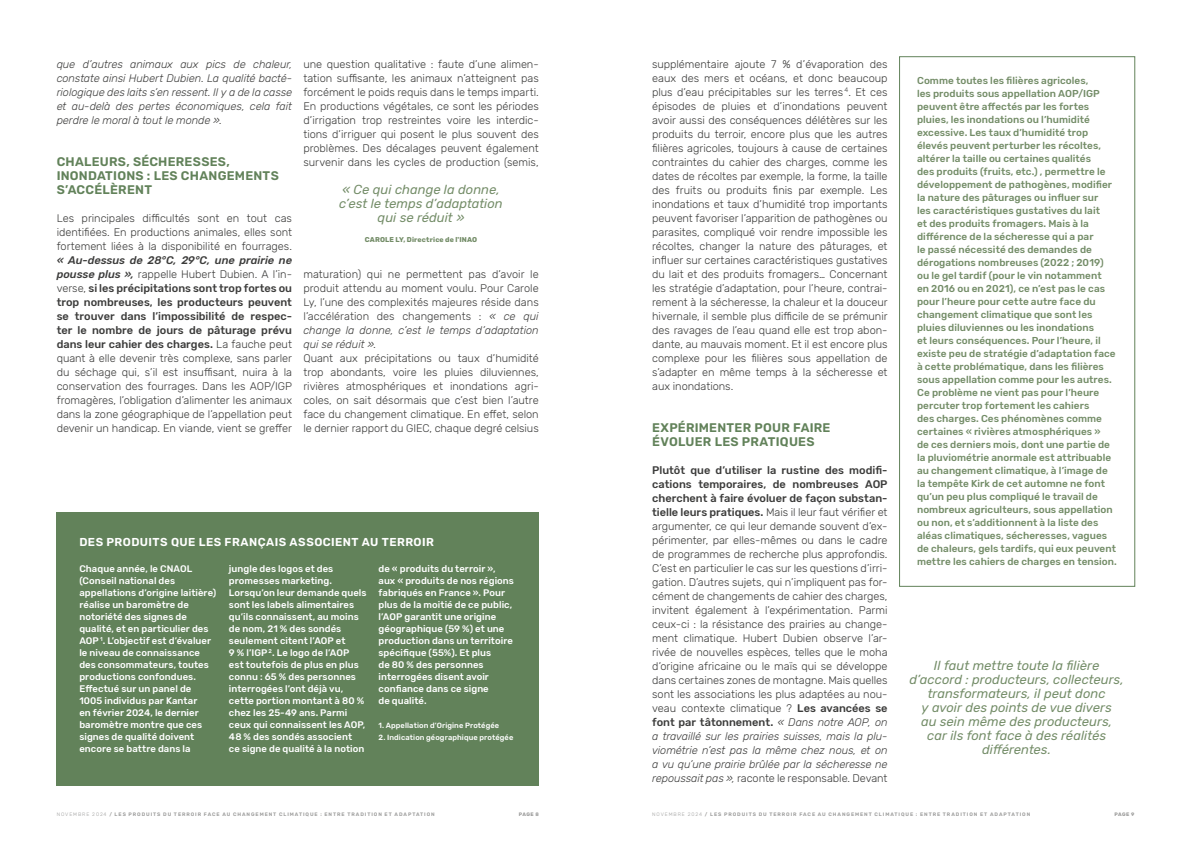
<style>
.page{position:relative;width:1191px;height:842px;background:#fff}
.page>*{position:absolute;margin:0;border:0;box-sizing:border-box;transform-origin:0 0}
.t1{font:italic 13px/14px "Rubik";color:#738c67;text-align:center}
.t2{font:600 12.5px/14px "Rubik";letter-spacing:.02em;color:#62825a}
.t3{font:600 11.5px "Rubik";letter-spacing:.035em;color:#fff}
.t4{font:300 11px/14px "Rubik";letter-spacing:-.005em;color:#3c3c3b;text-align:justify}
.t5{font:italic 300 11px/14px "Rubik";letter-spacing:-.005em;color:#3c3c3b;text-align:justify}
.t6{font:500 10px/13px "Rubik";letter-spacing:.005em;color:#738c67}
.t7{font:500 9.5px/12px "Rubik";letter-spacing:.005em;color:#fff}
.t8{font:500 7.5px "Rubik";letter-spacing:.015em;color:#fff}
.t9{font:700 7px "Rubik";letter-spacing:.02em;color:#738c67}
.t10{font:600 5px "Rubik";letter-spacing:.185em;color:#9d9d9c}
.t11{font:700 5px "Rubik";letter-spacing:.08em;color:#9d9d9c}
.s1{font-weight:500;font-style:italic}
.s2{font-weight:500}
.s3{font-style:italic}
.s4{font-weight:300}
</style>
<div class="page">
<div style="left:57px;top:512px;width:482px;height:273px;background:#62825a"></div>
<div style="left:899px;top:56px;width:236px;height:531px;border:1px solid #62825a"></div>
<p class="t5" style="left:57px;top:57px;width:237px">que d’autres animaux aux pics de chaleur, constate ainsi Hubert Dubien. La qualité bacté&shy;riologique des laits s’en ressent. Il y a de la casse et au-delà des pertes économiques, cela fait perdre le moral à tout le monde ».</p>
<p class="t2" style="left:57px;top:155px;width:224px">CHALEURS, SÉCHERESSES,<br>INONDATIONS : LES CHANGEMENTS<br>S’ACCÉLÈRENT</p>
<p class="t4" style="left:57px;top:211px;width:237px">Les principales difficultés sont en tout cas identifiées. En productions animales, elles sont fortement liées à la disponibilité en fourrages.</p>
<p class="t4" style="left:57px;top:253px;width:237px"><span class="s1">« Au-dessus de 28°C, 29°C, une prairie ne pousse plus »,</span> rappelle Hubert Dubien. A l’in&shy;verse, <span class="s2">si les précipitations sont trop fortes ou trop nombreuses, les producteurs peuvent se trouver dans l’impossibilité de respec&shy;ter le nombre de jours de pâturage prévu dans leur cahier des charges.</span> La fauche peut quant à elle devenir très complexe, sans parler du séchage qui, s’il est insuffisant, nuira à la conservation des fourrages. Dans les AOP/IGP fromagères, l’obligation d’alimenter les animaux dans la zone géographique de l’appellation peut devenir un handicap. En viande, vient se greffer</p>
<p class="t4" style="left:303px;top:57px;width:237px">une question qualitative : faute d’une alimen&shy;tation suffisante, les animaux n’atteignent pas forcément le poids requis dans le temps imparti.<br>En productions végétales, ce sont les périodes d’irrigation trop restreintes voire les interdic&shy;tions d’irriguer qui posent le plus souvent des problèmes. Des décalages peuvent également survenir dans les cycles de production (semis,</p>
<p class="t1" style="left:339px;top:183px;width:165px">« Ce qui change la donne, c’est le temps d’adaptation qui se réduit »</p>
<p class="t9" style="left:365px;top:235px;width:114px">CAROLE LY, Directrice de l'INAO</p>
<p class="t4" style="left:303px;top:267px;width:237px">maturation) qui ne permettent pas d’avoir le produit attendu au moment voulu. Pour Carole Ly, l’une des complexités majeures réside dans l’accélération des changements : <span class="s3">« ce qui change la donne, c’est le temps d’adaptation qui se réduit ».</span></p>
<p class="t4" style="left:303px;top:351px;width:237px">Quant aux précipitations ou taux d’humidité trop abondants, voire les pluies diluviennes, rivières atmosphériques et inondations agri&shy;coles, on sait désormais que c’est bien l’autre face du changement climatique. En effet, selon le dernier rapport du GIEC, chaque degré celsius</p>
<p class="t3" style="left:79px;top:535px;width:356px">DES PRODUITS QUE LES FRANÇAIS ASSOCIENT AU TERROIR</p>
<p class="t7" style="left:79px;top:563px;width:138px">Chaque année, le CNAOL (Conseil national des appellations d’origine laitière) réalise un baromètre de notoriété des signes de qualité, et en particulier des<br>AOP <sup>1</sup>. L’objectif est d’évaluer le niveau de connaissance des consommateurs, toutes productions confondues.<br>Effectué sur un panel de<br>1005 individus par Kantar<br>en février 2024, le dernier baromètre montre que ces signes de qualité doivent encore se battre dans la</p>
<p class="t7" style="left:229px;top:563px;width:139px">jungle des logos et des promesses marketing.<br>Lorsqu’on leur demande quels sont les labels alimentaires qu’ils connaissent, au moins de nom, 21 % des sondés seulement citent l’AOP et<br>9 % l’IGP <sup>2</sup>. Le logo de l’AOP<br>est toutefois de plus en plus connu : 65 % des personnes interrogées l’ont déjà vu, cette portion montant à 80 % chez les 25-49 ans. Parmi ceux qui connaissent les AOP,<br>48 % des sondés associent<br>ce signe de qualité à la notion</p>
<p class="t7" style="left:378px;top:563px;width:137px">de « produits du terroir », aux « produits de nos régions fabriqués en France ». Pour plus de la moitié de ce public, l’AOP garantit une origine géographique (59 %) et une production dans un territoire spécifique (55%). Et plus<br>de 80 % des personnes interrogées disent avoir confiance dans ce signe<br>de qualité.</p>
<p class="t8" style="left:378px;top:721px;width:122px">1. Appellation d’Origine Protégée</p>
<p class="t8" style="left:378px;top:733px;width:136px">2. Indication géographique protégée</p>
<p class="t4" style="left:652px;top:57px;width:237px">supplémentaire ajoute 7 % d’évaporation des eaux des mers et océans, et donc beaucoup plus d’eau précipitables sur les terres <sup>4</sup>. Et ces épisodes de pluies et d’inondations peuvent avoir aussi des conséquences délétères sur les produits du terroir, encore plus que les autres filières agricoles, toujours à cause de certaines contraintes du cahier des charges, comme les dates de récoltes par exemple, la forme, la taille des fruits ou produits finis par exemple. Les inondations et taux d’humidité trop importants peuvent favoriser l’apparition de pathogènes ou parasites, compliqué voir rendre impossible les récoltes, changer la nature des pâturages, et influer sur certaines caractéristiques gustatives du lait et des produits fromagers… Concernant les stratégie d’adaptation, pour l’heure, contrai&shy;rement à la sécheresse, la chaleur et la douceur hivernale, il semble plus difficile de se prémunir des ravages de l’eau quand elle est trop abon&shy;dante, au mauvais moment. Et il est encore plus complexe pour les filières sous appellation de s’adapter en même temps à la sécheresse et aux inondations.</p>
<p class="t2" style="left:652px;top:421px;width:180px">EXPÉRIMENTER POUR FAIRE<br>ÉVOLUER LES PRATIQUES</p>
<p class="t4" style="left:652px;top:463px;width:237px"><span class="s2">Plutôt que d’utiliser la rustine des modifi&shy;cations temporaires, de nombreuses AOP cherchent à faire évoluer de façon substan&shy;tielle leurs pratiques.</span> Mais il leur faut vérifier et argumenter, ce qui leur demande souvent d’ex&shy;périmenter, par elles-mêmes ou dans le cadre de programmes de recherche plus approfondis.<br>C’est en particulier le cas sur les questions d’irri&shy;gation. D’autres sujets, qui n’impliquent pas for&shy;cément de changements de cahier des charges, invitent également à l’expérimentation. Parmi ceux-ci : la résistance des prairies au change&shy;ment climatique. Hubert Dubien observe l’ar&shy;rivée de nouvelles espèces, telles que le moha d’origine africaine ou le maïs qui se développe dans certaines zones de montagne. Mais quelles sont les associations les plus adaptées au nou&shy;veau contexte climatique ? <span class="s2">Les avancées se font par tâtonnement.</span> <span class="s3">« Dans notre AOP, on a travaillé sur les prairies suisses, mais la plu&shy;viométrie n’est pas la même chez nous, et on a vu qu’une prairie brûlée par la sécheresse ne repoussait pas »,</span> raconte le responsable. Devant</p>
<p class="t6" style="left:917px;top:74px;width:201px">Comme toutes les filières agricoles,<br>les produits sous appellation AOP/IGP peuvent être affectés par les fortes pluies, les inondations ou l’humidité excessive. Les taux d’humidité trop élevés peuvent perturber les récoltes, altérer la taille ou certaines qualités<br>des produits (fruits, etc.) , permettre le développement de pathogènes, modifier la nature des pâturages ou influer sur<br>les caractéristiques gustatives du lait<br>et des produits fromagers. Mais à la différence de la sécheresse qui a par<br>le passé nécessité des demandes de dérogations nombreuses (2022 ; 2019) ou le gel tardif (pour le vin notamment<br>en 2016 ou en 2021), ce n’est pas le cas pour l’heure pour cette autre face du changement climatique que sont les pluies diluviennes ou les inondations<br>et leurs conséquences. Pour l’heure, il existe peu de stratégie d’adaptation face à cette problématique, dans les filières sous appellation comme pour les autres.<br>Ce problème ne vient pas pour l’heure percuter trop fortement les cahiers<br>des charges. Ces phénomènes comme certaines « rivières atmosphériques »<br>de ces derniers mois, dont une partie de la pluviométrie anormale est attribuable au changement climatique, à l’image de la tempête Kirk de cet automne ne font qu’un peu plus compliqué le travail de nombreux agriculteurs, sous appellation ou non, et s’additionnent à la liste des aléas climatiques, sécheresses, vagues de chaleurs, gels tardifs, qui eux peuvent mettre les cahiers de charges en tension.</p>
<p class="t1" style="left:909px;top:659px;width:216px">Il faut mettre toute la filière d’accord : producteurs, collecteurs, transformateurs, il peut donc<br>y avoir des points de vue divers<br>au sein même des producteurs,<br>car ils font face à des réalités différentes.</p>
<p class="t10" style="left:57px;top:811px;width:379px"><span class="s4">NOVEMBRE 2024</span> / LES PRODUITS DU TERROIR FACE AU CHANGEMENT CLIMATIQUE : ENTRE TRADITION ET ADAPTATION</p>
<p class="t11" style="left:519px;top:811px;width:21px">PAGE 8</p>
<p class="t10" style="left:652px;top:811px;width:379px"><span class="s4">NOVEMBRE 2024</span> / LES PRODUITS DU TERROIR FACE AU CHANGEMENT CLIMATIQUE : ENTRE TRADITION ET ADAPTATION</p>
<p class="t11" style="left:1114px;top:811px;width:21px">PAGE 9</p>
</div>
